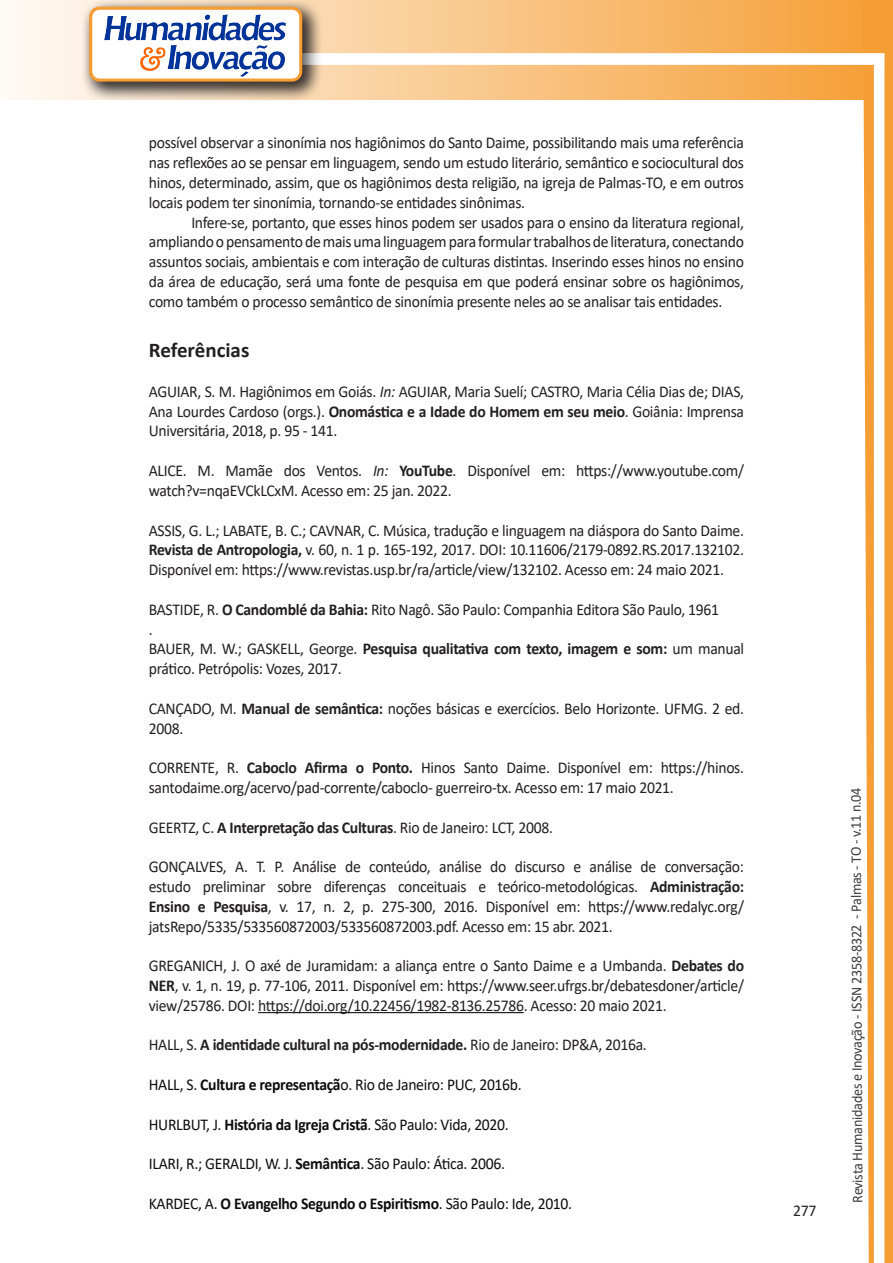
<style>
.page{position:relative;width:893px;height:1263px;background:#fff}
.page>*{position:absolute;margin:0;border:0;box-sizing:border-box;transform-origin:0 0}
.Titulo_2{font:700 21px "Calibri";color:#231f20}
.texto{font:16.5px/19.8px "Calibri";letter-spacing:-.02em;color:#231f20;text-align:justify;scale:.95 1}
.texto-2{font:16.5px "Calibri";letter-spacing:-.02em;color:#0d0d0d;scale:.95 1}
.texto-3{font:700 16.5px "Calibri";letter-spacing:-.02em;color:#231f20;scale:.95 1}
.texto-4{font:700 16.5px "Calibri";letter-spacing:-.02em;color:#0d0d0d;scale:.95 1}
.t1{font:15px "Calibri";letter-spacing:-.025em;color:#3e3e3f;scale:.95 1}
.s1{font-style:italic}
.s2{font-weight:700}
.s3{font-weight:400}
</style>
<div class="page">
<svg style="left:5px;top:0;width:858px;height:100px;background:#f9c484"></svg>
<div style="left:302px;top:53px;width:582px;height:12px;background:#fff;border:2px solid #fff"></div>
<svg style="left:863px;top:0;width:30px;height:1263px"></svg>
<div style="left:81px;top:0;width:241px;height:102px;background:#231f20;opacity:.75"></div>
<div style="left:91px;top:8px;width:210px;height:72px;background:#fff;border-radius:9px"></div>
<img style="left:104px;top:14px;width:181px;height:62px">
<div style="left:89px;top:7px;width:213px;height:75px;border:3px solid #f69e34;border-radius:9px"></div>
<hr style="left:258px;top:1012px;width:266px;height:1px;background:#0d0d0d">
<p class="texto" style="left:149px;top:133px;width:628px">possível observar a sinonímia nos hagiônimos do Santo Daime, possibilitando mais uma referência nas reflexões ao se pensar em linguagem, sendo um estudo literário, semântico e sociocultural dos hinos, determinado, assim, que os hagiônimos desta religião, na igreja de Palmas-TO, e em outros locais podem ter sinonímia, tornando-se entidades sinônimas.</p>
<p class="texto" style="left:149px;top:212px;width:628px;text-indent:43px">Infere-se, portanto, que esses hinos podem ser usados para o ensino da literatura regional, ampliando o pensamento de mais uma linguagem para formular trabalhos de literatura, conectando assuntos sociais, ambientais e com interação de culturas distintas. Inserindo esses hinos no ensino da área de educação, será uma fonte de pesquisa em que poderá ensinar sobre os hagiônimos, como também o processo semântico de sinonímia presente neles ao se analisar tais entidades.</p>
<p class="Titulo_2" style="left:149px;top:335px;width:102px">Referências</p>
<p class="texto" style="left:149px;top:381px;width:628px">AGUIAR, S. M. Hagiônimos em Goiás. <span class="s1">In:</span> AGUIAR, Maria Suelí; CASTRO, Maria Célia Dias de; DIAS, Ana Lourdes Cardoso (orgs.). <span class="s2">Onomástica e a Idade do Homem em seu meio</span>. Goiânia: Imprensa Universitária, 2018, p. 95 - 141.</p>
<p class="texto" style="left:149px;top:460px;width:628px">ALICE. M. Mamãe dos Ventos. <span class="s1">In:</span> <span class="s2">YouTube</span>. Disponível em: https://www.youtube.com/ watch?v=nqaEVCkLCxM. Acesso em: 25 jan. 2022.</p>
<p class="texto" style="left:149px;top:520px;width:628px">ASSIS, G. L.; LABATE, B. C.; CAVNAR, C. Música, tradução e linguagem na diáspora do Santo Daime.<br><span class="s2">Revista de Antropologia,</span> v. 60, n. 1 p. 165-192, 2017. DOI: 10.11606/2179-0892.RS.2017.132102.<br>Disponível em: https://www.revistas.usp.br/ra/article/view/132102. Acesso em: 24 maio 2021.</p>
<p class="texto" style="left:149px;top:599px;width:602px">BASTIDE, R. <span class="s2">O Candomblé da Bahia:</span> Rito Nagô. São Paulo: Companhia Editora São Paulo, 1961</p>
<p class="texto" style="left:149px;top:619px;width:6px">.</p>
<p class="texto" style="left:149px;top:638px;width:628px">BAUER, M. W.; GASKELL, George. <span class="s2">Pesquisa qualitativa com texto, imagem e som:</span> um manual prático. Petrópolis: Vozes, 2017.</p>
<p class="texto" style="left:149px;top:698px;width:628px">CANÇADO, M. <span class="s2">Manual de semântica:</span> noções básicas e exercícios. Belo Horizonte. UFMG. 2 ed.<br>2008.</p>
<p class="texto" style="left:149px;top:757px;width:628px">CORRENTE, R. <span class="s2">Caboclo Afirma o Ponto.</span> Hinos Santo Daime. Disponível em: https://hinos. santodaime.org/acervo/pad-corrente/caboclo- guerreiro-tx. Acesso em: 17 maio 2021.</p>
<p class="texto" style="left:149px;top:817px;width:427px">GEERTZ, C. <span class="s2">A Interpretação das Culturas</span>. Rio de Janeiro: LCT, 2008.</p>
<p class="texto" style="left:149px;top:856px;width:628px">GONÇALVES, A. T. P. Análise de conteúdo, análise do discurso e análise de conversação: estudo preliminar sobre diferenças conceituais e teórico-metodológicas. <span class="s2">Administração:<br>Ensino e Pesquisa</span>, v. 17, n. 2, p. 275-300, 2016. Disponível em: https://www.redalyc.org/ jatsRepo/5335/533560872003/533560872003.pdf. Acesso em: 15 abr. 2021.</p>
<p class="texto" style="left:149px;top:955px;width:628px">GREGANICH, J. O axé de Juramidam: a aliança entre o Santo Daime e a Umbanda. <span class="s2">Debates do NER</span>, v. 1, n. 19, p. 77-106, 2011. Disponível em: https://www.seer.ufrgs.br/debatesdoner/article/ view/25786. DOI: https://doi.org/10.22456/1982-8136.25786. Acesso: 20 maio 2021.</p>
<p class="texto-3" style="left:149px;top:1033px;width:526px"><span class="s3">HALL, S.</span> A identidade cultural na pós-modernidade. <span class="s3">Rio de Janeiro: DP&amp;A, 2016a.</span></p>
<p class="texto-2" style="left:149px;top:1073px;width:394px">HALL, S. <span class="s2">Cultura e representaçã</span>o. Rio de Janeiro: PUC, 2016b.</p>
<p class="texto-2" style="left:149px;top:1113px;width:380px">HURLBUT, J. <span class="s2">História da Igreja Cristã</span>. São Paulo: Vida, 2020.</p>
<p class="texto-2" style="left:149px;top:1152px;width:376px">ILARI, R.; GERALDI, W. J. <span class="s2">Semântica</span>. São Paulo: Ática. 2006.</p>
<p class="texto-4" style="left:149px;top:1191px;width:447px"><span class="s3">KARDEC, A.</span> O Evangelho Segundo o Espiritismo<span class="s3">. São Paulo: Ide, 2010.</span></p>
<p class="texto" style="left:793px;top:1200px;width:26px">277</p>
<p class="t1" style="left:846px;top:1203px;width:439px;rotate:-90deg">Revista Humanidades e Inovação - ISSN 2358-8322 - Palmas - TO - v.11 n.04</p>
</div>
